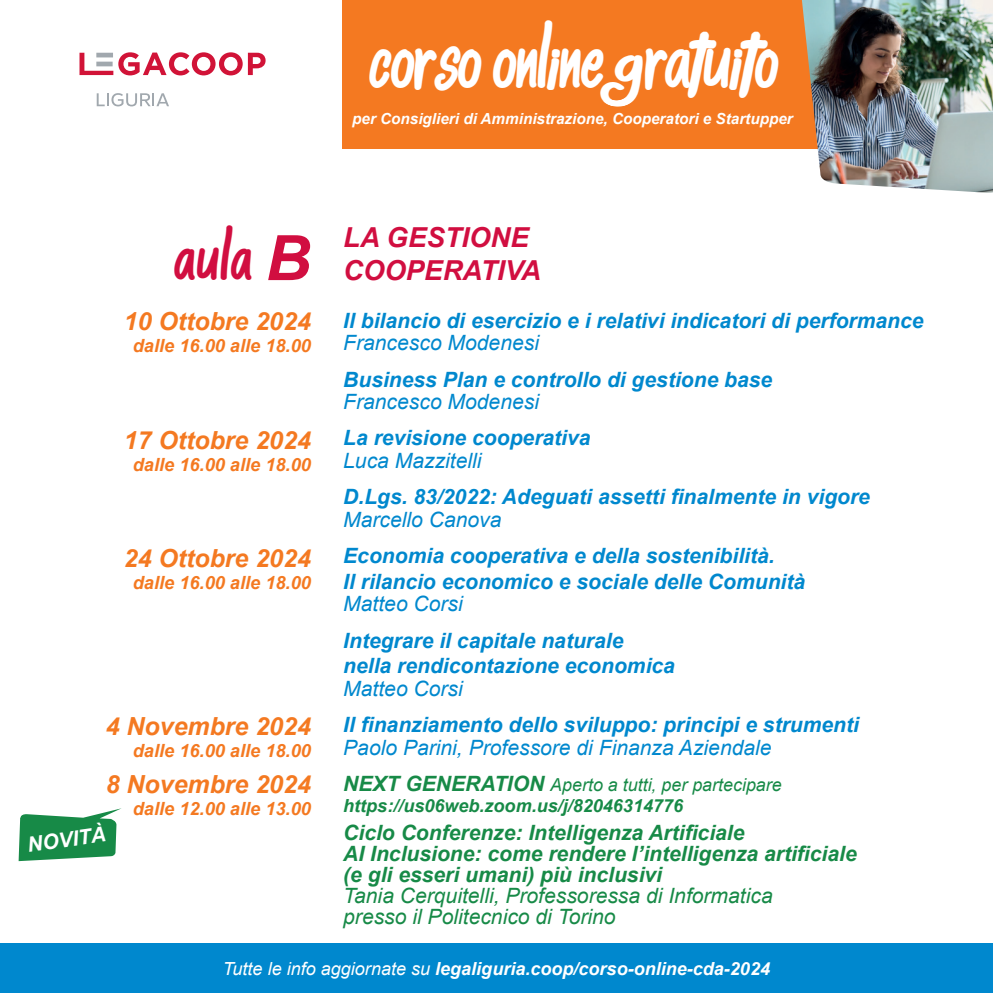
<style>
.page{position:relative;width:993px;height:993px;background:#fff}
.page>*{position:absolute;margin:0;border:0;box-sizing:border-box;transform-origin:0 0}
.t1{font:42.88px "alkisah";color:#fff}
.t2{font:34.65px "alkisah";color:#d10e40}
.t3{font:italic 700 27.47px "Arial";color:#d10e40}
.t4{font:italic 700 24.85px "Arial";color:#f47921}
.t5{font:italic 700 21px/25.4px "Arial";color:#0088ce}
.t6{font:italic 21px "Arial";color:#0088ce}
.t7{font:italic 700 21px/21px "Arial";color:#178a47}
.t8{font:italic 21px/21px "Arial";color:#178a47}
.t9{font:italic 700 20.82px "Arial";color:#fff}
.t10{font:italic 700 18.2px "Arial";color:#f47921}
.t11{font:italic 700 18.03px "Arial";color:#fff}
.t12{font:italic 700 18.03px "Arial";color:#178a47}
.t13{font:italic 17.85px "Arial";color:#178a47}
.t14{font:italic 700 15.22px "Arial";color:#fff}
.s1{font-style:italic;font-size:29.57px}
.s2{font-family:"Arial";font-weight:700;font-style:italic;font-size:62.65px}
.s3{font-weight:700;font-size:21px}
.s4{font-weight:400}
</style>
<div class="page">
<div style="left:0;top:942px;width:992px;height:50px;background:#0088ce"></div>
<svg style="left:19px;top:808px;width:103px;height:52px"></svg>
<svg style="left:79px;top:52px;width:163px;height:23px"></svg>
<svg style="left:248px;top:53px;width:17px;height:22px"></svg>
<svg style="left:97px;top:93px;width:72px;height:13px"></svg>
<div style="left:342px;top:0;width:613px;height:148px;background:#f47921"></div>
<img style="left:801px;top:0;width:191px;height:193px">
<h1 class="t1" style="left:369px;top:48px;width:410px">Corso Online <span class="s1">g</span>ratuito</h1>
<p class="t14" style="left:352px;top:109px;width:442px">per Consiglieri di Amministrazione, Cooperatori e Startupper</p>
<h2 class="t2" style="left:174px;top:248px;width:138px">aula <span class="s2">B</span></h2>
<p class="t4" style="left:124px;top:305px;width:188px">10 Ottobre 2024</p>
<p class="t10" style="left:133px;top:334px;width:179px">dalle 16.00 alle 18.00</p>
<p class="t4" style="left:124px;top:424px;width:188px">17 Ottobre 2024</p>
<p class="t10" style="left:133px;top:453px;width:179px">dalle 16.00 alle 18.00</p>
<p class="t4" style="left:124px;top:542px;width:188px">24 Ottobre 2024</p>
<p class="t10" style="left:133px;top:570px;width:179px">dalle 16.00 alle 18.00</p>
<p class="t4" style="left:106px;top:710px;width:206px">4 Novembre 2024</p>
<p class="t10" style="left:133px;top:738px;width:179px">dalle 16.00 alle 18.00</p>
<p class="t4" style="left:106px;top:767px;width:206px">8 Novembre 2024</p>
<p class="t10" style="left:133px;top:796px;width:179px">dalle 12.00 alle 13.00</p>
<p class="t9" style="left:26px;top:831px;width:80px;rotate:-8deg">NOVITÀ</p>
<h3 class="t3" style="left:343px;top:219px;width:187px">LA GESTIONE</h3>
<h3 class="t3" style="left:343px;top:252px;width:199px">COOPERATIVA</h3>
<p class="t5" style="left:343px;top:308px;width:581px">Il bilancio di esercizio e i relativi indicatori di performance</p>
<p class="t6" style="left:343px;top:329px;width:197px">Francesco Modenesi</p>
<p class="t5" style="left:343px;top:367px;width:430px">Business Plan e controllo di gestione base</p>
<p class="t6" style="left:343px;top:388px;width:197px">Francesco Modenesi</p>
<p class="t5" style="left:343px;top:426px;width:249px">La revisione cooperativa</p>
<p class="t6" style="left:343px;top:447px;width:140px">Luca Mazzitelli</p>
<p class="t5" style="left:343px;top:485px;width:528px">D.Lgs. 83/2022: Adeguati assetti finalmente in vigore</p>
<p class="t6" style="left:343px;top:506px;width:160px">Marcello Canova</p>
<p class="t5" style="left:343px;top:544px;width:463px">Economia cooperativa e della sostenibilità.<br>Il rilancio economico e sociale delle Comunità</p>
<p class="t6" style="left:343px;top:590px;width:121px">Matteo Corsi</p>
<p class="t5" style="left:343px;top:628px;width:333px">Integrare il capitale naturale nella rendicontazione economica</p>
<p class="t6" style="left:343px;top:674px;width:121px">Matteo Corsi</p>
<p class="t5" style="left:343px;top:712px;width:517px">Il finanziamento dello sviluppo: principi e strumenti</p>
<p class="t6" style="left:343px;top:733px;width:429px">Paolo Parini, Professore di Finanza Aziendale</p>
<p class="t13" style="left:343px;top:772px;width:440px"><span class="s3">NEXT GENERATION</span> Aperto a tutti, per partecipare</p>
<p class="t12" style="left:343px;top:793px;width:341px">https://us06web.zoom.us/j/82046314776</p>
<p class="t7" style="left:343px;top:822px;width:515px">Ciclo Conferenze: Intelligenza Artificiale<br>AI Inclusione: come rendere l’intelligenza artificiale (e gli esseri umani) più inclusivi</p>
<p class="t8" style="left:343px;top:884px;width:431px">Tania Cerquitelli, Professoressa di Informatica presso il Politecnico di Torino</p>
<p class="t11" style="left:223px;top:956px;width:548px"><span class="s4">Tutte le info aggiornate su</span> legaliguria.coop/corso-online-cda-2024</p>
</div>
